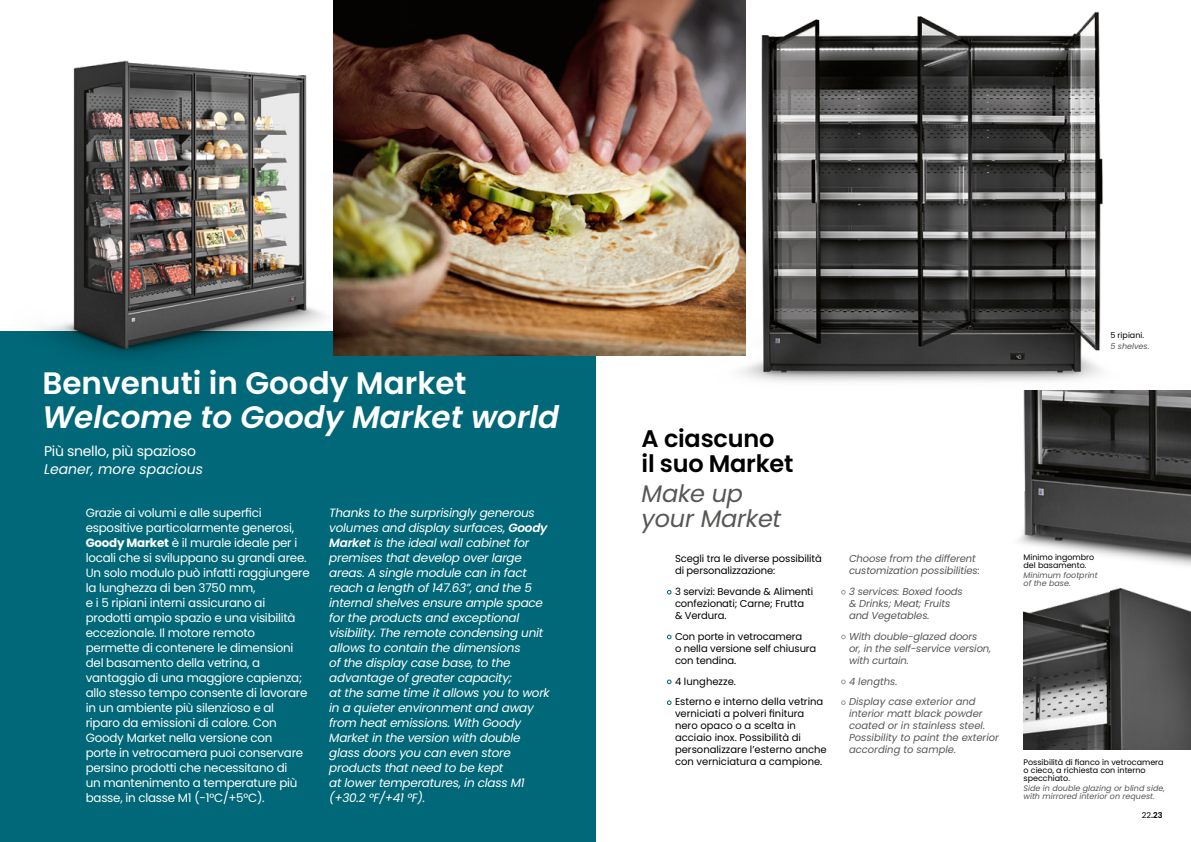
<style>
.page{position:relative;width:1191px;height:842px;background:#fff}
.page>*{position:absolute;margin:0;border:0;box-sizing:border-box;transform-origin:0 0}
.t1{font:italic 600 31px "Poppins";color:#fff}
.t2{font:600 31px "Poppins";color:#fff}
.t3{font:600 24px/25px "Poppins";letter-spacing:-.01em;color:#000}
.t4{font:italic 24px/25px "Poppins";letter-spacing:-.01em;color:#575756}
.t5{font:14px "Poppins";letter-spacing:-.02em;color:#fff}
.t6{font:italic 14px "Poppins";color:#fff}
.t7{font:12px/15px "Poppins";letter-spacing:-.02em;color:#fff}
.t8{font:italic 12px/15px "Poppins";letter-spacing:-.02em;color:#fff}
.t9{font:10px/12px "Poppins";letter-spacing:-.01em;color:#000}
.t10{font:italic 10px/12px "Poppins";letter-spacing:-.01em;color:#575756}
.t11{font:8px/8px "Poppins";color:#000}
.t12{font:italic 8px/8px "Poppins";color:#575756}
.t13{font:600 8px "Poppins";color:#000}
.s1{font-weight:700}
.s2{font-weight:600}
.s3{font-weight:400}
</style>
<div class="page">
<div style="left:0;top:332px;width:595px;height:510px;background:#006878"></div>
<img style="left:334px;top:0;width:411px;height:355px">
<img style="left:1018px;top:390px;width:173px;height:176px">
<img style="left:654px;top:9px;width:527px;height:398px">
<img style="left:1023px;top:588px;width:168px;height:162px">
<img style="left:14px;top:39px;width:330px;height:318px">
<svg style="left:667px;top:590px;width:4px;height:4px"></svg>
<svg style="left:841px;top:590px;width:4px;height:4px"></svg>
<svg style="left:667px;top:635px;width:4px;height:4px"></svg>
<svg style="left:841px;top:635px;width:4px;height:4px"></svg>
<svg style="left:667px;top:679px;width:4px;height:5px"></svg>
<svg style="left:841px;top:679px;width:4px;height:5px"></svg>
<svg style="left:667px;top:700px;width:4px;height:5px"></svg>
<svg style="left:841px;top:700px;width:4px;height:5px"></svg>
<h1 class="t2" style="left:43px;top:365px;width:425px">Benvenuti in Goody Market</h1>
<h1 class="t1" style="left:43px;top:399px;width:518px">Welcome to Goody Market world</h1>
<p class="t5" style="left:44px;top:443px;width:153px">Più snello, più spazioso</p>
<p class="t6" style="left:44px;top:461px;width:160px">Leaner, more spacious</p>
<p class="t7" style="left:86px;top:506px;width:225px">Grazie ai volumi e alle superfici espositive particolarmente generosi, <span class="s1">Goody Market</span> è il murale ideale per i locali che si sviluppano su grandi aree.<br>Un solo modulo può infatti raggiungere la lunghezza di ben 3750 mm,<br>e i 5 ripiani interni assicurano ai prodotti ampio spazio e una visibilità eccezionale. Il motore remoto permette di contenere le dimensioni del basamento della vetrina, a vantaggio di una maggiore capienza; allo stesso tempo consente di lavorare in un ambiente più silenzioso e al riparo da emissioni di calore. Con Goody Market nella versione con<br>porte in vetrocamera puoi conservare persino prodotti che necessitano di<br>un mantenimento a temperature più basse, in classe M1 (-1°C/+5°C).</p>
<p class="t8" style="left:329px;top:506px;width:222px">Thanks to the surprisingly generous volumes and display surfaces, <span class="s2">Goody<br>Market</span> is the ideal wall cabinet for premises that develop over large areas. A single module can in fact reach a length of 147.63”, and the 5 internal shelves ensure ample space for the products and exceptional visibility. The remote condensing unit allows to contain the dimensions<br>of the display case base, to the advantage of greater capacity;<br>at the same time it allows you to work in a quieter environment and away from heat emissions. With Goody<br>Market in the version with double glass doors you can even store products that need to be kept<br>at lower temperatures, in class M1 (+30.2 °F/+41 °F).</p>
<p class="t11" style="left:1110px;top:331px;width:35px">5 ripiani.</p>
<p class="t12" style="left:1110px;top:342px;width:40px">5 shelves.</p>
<h2 class="t3" style="left:641px;top:426px;width:153px">A ciascuno<br>il suo Market</h2>
<h2 class="t4" style="left:641px;top:481px;width:141px">Make up your Market</h2>
<p class="t9" style="left:675px;top:553px;width:148px">Scegli tra le diverse possibilità di personalizzazione:</p>
<p class="t10" style="left:849px;top:553px;width:132px">Choose from the different customization possibilities:</p>
<p class="t11" style="left:1023px;top:553px;width:72px">Minimo ingombro del basamento.</p>
<p class="t12" style="left:1023px;top:572px;width:76px">Minimum footprint of the base.</p>
<p class="t9" style="left:675px;top:585px;width:140px">3 servizi: Bevande &amp; Alimenti confezionati; Carne; Frutta &amp; Verdura.</p>
<p class="t10" style="left:849px;top:585px;width:115px">3 services: Boxed foods &amp; Drinks; Meat; Fruits and Vegetables.</p>
<p class="t9" style="left:675px;top:630px;width:143px">Con porte in vetrocamera<br>o nella versione self chiusura con tendina.</p>
<p class="t10" style="left:849px;top:630px;width:144px">With double-glazed doors or, in the self-service version, with curtain.</p>
<p class="t9" style="left:675px;top:675px;width:62px">4 lunghezze.</p>
<p class="t10" style="left:849px;top:675px;width:50px">4 lengths.</p>
<p class="t9" style="left:675px;top:696px;width:153px">Esterno e interno della vetrina verniciati a polveri finitura nero opaco o a scelta in acciaio inox. Possibilità di personalizzare l’esterno anche con verniciatura a campione.</p>
<p class="t10" style="left:849px;top:696px;width:151px">Display case exterior and interior matt black powder coated or in stainless steel.<br>Possibility to paint the exterior according to sample.</p>
<p class="t11" style="left:1023px;top:758px;width:142px">Possibilità di fianco in vetrocamera o cieco, a richiesta con interno specchiato.</p>
<p class="t12" style="left:1023px;top:785px;width:143px">Side in double glazing or blind side, with mirrored interior on request.</p>
<p class="t13" style="left:1142px;top:811px;width:22px"><span class="s3">22</span>.23</p>
</div>
